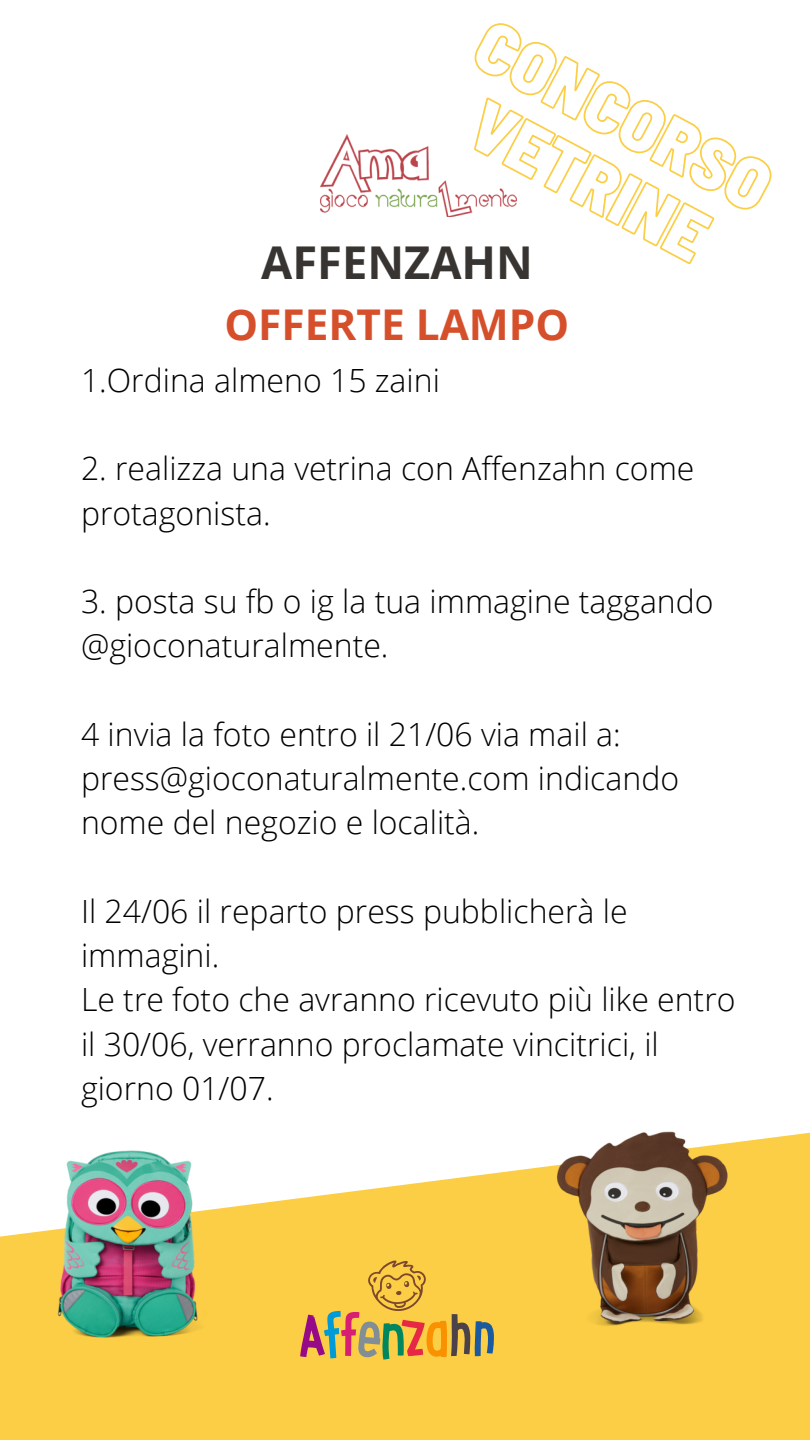
<style>
.page{position:relative;width:810px;height:1440px;background:#fff}
.page>*{position:absolute;margin:0;border:0;box-sizing:border-box;transform-origin:0 0}
.t1{font:700 45.2px "Open Sans";color:#373431}
.t2{font:700 42.4px "Open Sans";color:#d64f2b}
.t3{font:300 32px/44.2px "Open Sans";color:#000}
</style>
<div class="page">
<img style="left:320px;top:134px;width:141px;height:83px">
<svg style="left:0;top:1132px;width:810px;height:308px;background:#fbd35b"></svg>
<svg style="left:300px;top:1260px;width:194px;height:100px;background:#dcb24c"></svg>
<img style="left:530px;top:1131px;width:232px;height:207px">
<img style="left:0;top:1132px;width:254px;height:227px">
<svg style="left:474px;top:23px;width:298px;height:187px"></svg>
<svg style="left:461px;top:95px;width:255px;height:170px"></svg>
<p class="t1" style="left:261px;top:231px;width:273px">AFFENZAHN</p>
<p class="t2" style="left:225px;top:295px;width:346px">OFFERTE LAMPO</p>
<p class="t3" style="left:81px;top:357px;width:360px">1.Ordina almeno 15 zaini</p>
<p class="t3" style="left:81px;top:446px;width:615px">2. realizza una vetrina con Affenzahn come protagonista.</p>
<p class="t3" style="left:81px;top:579px;width:634px">3. posta su fb o ig la tua immagine taggando @gioconaturalmente.</p>
<p class="t3" style="left:81px;top:711px;width:600px">4 invia la foto entro il 21/06 via mail a: press@gioconaturalmente.com indicando nome del negozio e località.</p>
<p class="t3" style="left:81px;top:888px;width:548px">Il 24/06 il reparto press pubblicherà le immagini.</p>
<p class="t3" style="left:81px;top:977px;width:656px">Le tre foto che avranno ricevuto più like entro il 30/06, verranno proclamate vincitrici, il giorno 01/07.</p>
</div>
